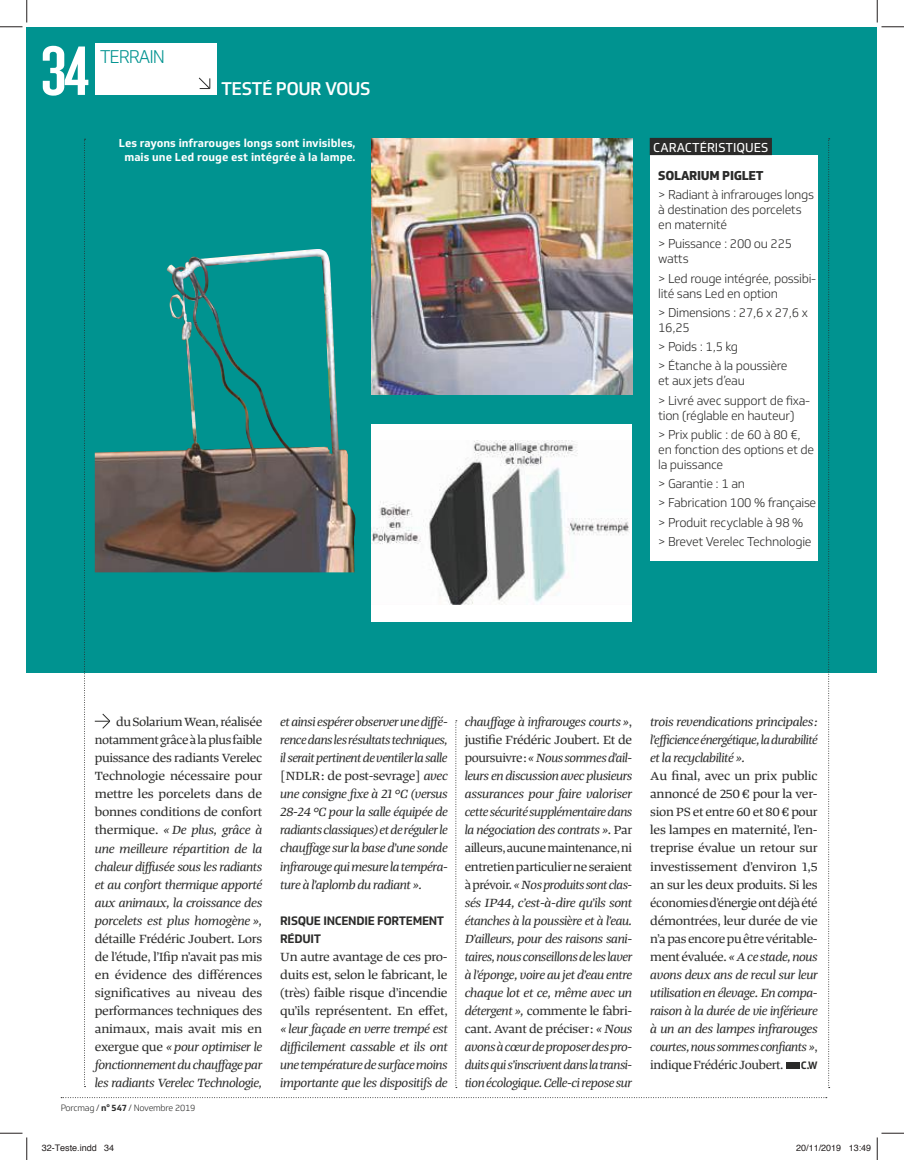
<style>
.page{position:relative;width:904px;height:1160px;background:#fff}
.page>*{position:absolute;margin:0;border:0;box-sizing:border-box;transform-origin:0 0}
.t1{font:72.6px "Knockout HTF47 Bantamweight";color:#fff;scale:1.3 1}
.t2{font:18px "Soleto Medium new";letter-spacing:-.03em;color:#fff}
.t3{font:18px "Soleto Light new";letter-spacing:-.06em;color:#009390}
.t4{font:italic 12.75px/18px "Tanger Serif Wide";letter-spacing:-.025em;color:#2b2b2a;text-align:justify}
.t5{font:12.75px/18px "Tanger Serif Wide";letter-spacing:-.02em;color:#2b2b2a;text-align:justify}
.t6{font:12.6px/15px "Soleto Light new";letter-spacing:-.025em;color:#2b2b2a}
.t7{font:12.6px "Soleto Regular new";color:#fff}
.t8{font:12.6px "Soleto X Bold new";letter-spacing:-.025em;color:#2b2b2a}
.t9{font:12px/18px "Soleto Bold new";letter-spacing:-.025em;color:#2b2b2a}
.t10{font:11.25px/13.5px "Soleto Bold new";color:#fff;text-align:center}
.t11{font:10.5px "Soleto Bold new";color:#2b2b2a}
.t12{font:9px "Helvetica";color:#241f1f}
.t13{font:9px "Soleto Light new";letter-spacing:-.03em;color:#2b2b2a}
.s1{font-style:italic}
.s2{font-family:"Soleto Bold new"}
.s3{font-style:normal}
</style>
<div class="page">
<div style="left:27px;top:27px;width:850px;height:645px;background:#009390"></div>
<img style="left:95px;top:249px;width:261px;height:323px">
<img style="left:371px;top:139px;width:261px;height:255px">
<svg style="left:828px;top:138px;width:2px;height:948px"></svg>
<div style="left:787px;top:1061px;width:13px;height:7px;background:#2b2b2a"></div>
<div style="left:371px;top:424px;width:261px;height:197px;background:#fff"></div>
<img style="left:371px;top:440px;width:259px;height:165px">
<div style="left:95px;top:44px;width:122px;height:51px;background:#fff"></div>
<svg style="left:198px;top:77px;width:13px;height:12px"></svg>
<svg style="left:84px;top:139px;width:2px;height:946px"></svg>
<svg style="left:455px;top:720px;width:2px;height:366px"></svg>
<div style="left:650px;top:155px;width:168px;height:405px;background:#fff"></div>
<div style="left:650px;top:138px;width:122px;height:17px;background:#2b2b2a"></div>
<svg style="left:95px;top:713px;width:15px;height:16px"></svg>
<svg style="left:0;top:0;width:27px;height:27px"></svg>
<svg style="left:0;top:1132px;width:27px;height:27px"></svg>
<svg style="left:877px;top:0;width:27px;height:27px"></svg>
<svg style="left:877px;top:1132px;width:27px;height:27px"></svg>
<h1 class="t1" style="left:41px;top:35px;width:39px">34</h1>
<h2 class="t3" style="left:100px;top:46px;width:66px">TERRAIN</h2>
<h2 class="t2" style="left:221px;top:77px;width:151px">TESTÉ POUR VOUS</h2>
<p class="t10" style="left:119px;top:136px;width:238px">Les rayons infrarouges longs sont invisibles, mais une Led rouge est intégrée à la lampe.</p>
<p class="t7" style="left:653px;top:139px;width:117px">CARACTÉRISTIQUES</p>
<p class="t8" style="left:658px;top:167px;width:107px">SOLARIUM PIGLET</p>
<p class="t6" style="left:658px;top:187px;width:157px">&gt; Radiant à infrarouges longs à destination des porcelets en maternité</p>
<p class="t6" style="left:658px;top:236px;width:135px">&gt; Puissance : 200 ou 225 watts</p>
<p class="t6" style="left:658px;top:270px;width:159px">&gt; Led rouge intégrée, possibi&shy;lité sans Led en option</p>
<p class="t6" style="left:658px;top:305px;width:151px">&gt; Dimensions : 27,6 x 27,6 x<br>16,25</p>
<p class="t6" style="left:658px;top:337px;width:131px;line-height:19.2px">&gt; Poids : 1,5 kg<br>&gt; Étanche à la poussière</p>
<p class="t6" style="left:658px;top:371px;width:153px;line-height:19.2px">et aux jets d’eau<br>&gt; Livré avec support de fixa-</p>
<p class="t6" style="left:658px;top:405px;width:144px;line-height:19.2px">tion (réglable en hauteur) &gt; Prix public : de 60 à 80 €,</p>
<p class="t6" style="left:658px;top:442px;width:157px">en fonction des options et de la puissance</p>
<p class="t6" style="left:658px;top:474px;width:160px;line-height:19.2px">&gt; Garantie : 1 an<br>&gt; Fabrication 100 % française &gt; Produit recyclable à 98 %<br>&gt; Brevet Verelec Technologie</p>
<p class="t5" style="left:95px;top:712px;width:169px;text-indent:21px">du Solarium Wean, réalisée notamment grâce à la plus faible puissance des radiants Verelec Technologie nécessaire pour mettre les porcelets dans de bonnes conditions de confort thermique. <span class="s1">« De plus, grâce à une meilleure répartition de la chaleur diffusée sous les radiants et au confort thermique apporté aux animaux, la croissance des porcelets est plus homogène »,</span></p>
<p class="t5" style="left:95px;top:928px;width:169px">détaille Frédéric Joubert. Lors de l’étude, l’Ifip n’avait pas mis en évidence des différences significatives au niveau des performances techniques des animaux, mais avait mis en exergue que <span class="s1">« pour optimiser le fonctionnement du chauffage par les radiants Verelec Technologie,</span></p>
<p class="t13" style="left:61px;top:1102px;width:136px">Porcmag / <span class="s2">n° 547</span> / Novembre 2019</p>
<p class="t4" style="left:280px;top:712px;width:169px">et ainsi espérer observer une diffé&shy;rence dans les résultats techniques, il serait pertinent de ventiler la salle <span class="s3">[NDLR: de post-sevrage]</span> avec une consigne fixe à 21 °C (versus 28-24 °C pour la salle équipée de radiants classiques) et de réguler le chauffage sur la base d’une sonde infrarouge qui mesure la tempéra&shy;ture à l’aplomb du radiant ».</p>
<p class="t9" style="left:280px;top:911px;width:166px">RISQUE INCENDIE FORTEMENT<br>RÉDUIT</p>
<p class="t5" style="left:280px;top:946px;width:169px">Un autre avantage de ces pro&shy;duits est, selon le fabricant, le (très) faible risque d’incendie qu’ils représentent. En effet,</p>
<p class="t4" style="left:280px;top:1018px;width:169px">« leur façade en verre trempé est difficilement cassable et ils ont une température de surface moins importante que les dispositifs de</p>
<p class="t4" style="left:465px;top:712px;width:169px">chauffage à infrarouges courts »<span class="s3">, justifie Frédéric Joubert. Et de poursuivre:</span> « Nous sommes d’ail&shy;leurs en discussion avec plusieurs assurances pour faire valoriser cette sécurité supplémentaire dans la négociation des contrats »<span class="s3">. Par ailleurs, aucune maintenance, ni entretien particulier ne seraient à prévoir.</span> « Nos produits sont clas&shy;sés IP44, c’est-à-dire qu’ils sont étanches à la poussière et à l’eau.<br>D’ailleurs, pour des raisons sani&shy;taires, nous conseillons de les laver à l’éponge, voire au jet d’eau entre chaque lot et ce, même avec un détergent », <span class="s3">commente le fabri&shy;cant. Avant de préciser:</span> « Nous avons à cœur de proposer des pro&shy;duits qui s’inscrivent dans la transi&shy;tion écologique. Celle-ci repose sur</p>
<p class="t4" style="left:650px;top:712px;width:169px">trois revendications principales: l’efficience énergétique, la durabilité et la recyclabilité ».</p>
<p class="t5" style="left:650px;top:766px;width:169px">Au final, avec un prix public annoncé de 250 € pour la ver&shy;sion PS et entre 60 et 80 € pour les lampes en maternité, l’en&shy;treprise évalue un retour sur investissement d’environ 1,5 an sur les deux produits. Si les économies d’énergie ont déjà été démontrées, leur durée de vie n’a pas encore pu être véritable&shy;ment évaluée. <span class="s1">« A ce stade, nous avons deux ans de recul sur leur utilisation en élevage. En compa&shy;raison à la durée de vie inférieure à un an des lampes infrarouges courtes, nous sommes confiants »</span>, indique Frédéric Joubert.</p>
<p class="t11" style="left:801px;top:1057px;width:18px">C.W</p>
<p class="t12" style="left:42px;top:1140px;width:74px">32-Teste.indd 34</p>
<p class="t12" style="left:796px;top:1140px;width:77px">20/11/2019 13:49</p>
</div>
